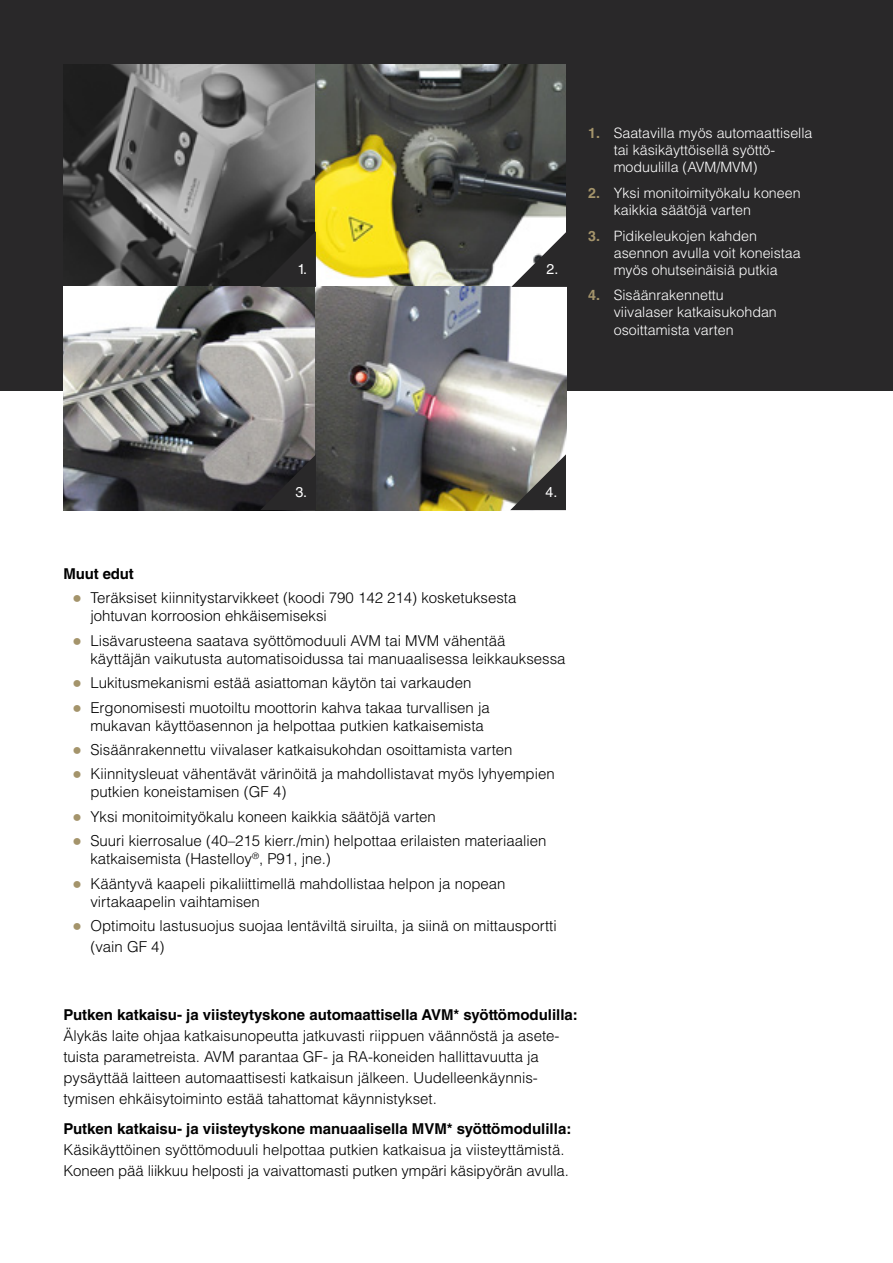
<style>
.page{position:relative;width:893px;height:1263px;background:#fff}
.page>*{position:absolute;margin:0;border:0;box-sizing:border-box;transform-origin:0 0}
.t1{font:300 15px/18px "Helvetica LT Std";color:#000}
.t2{font:700 15px "Helvetica LT Std";color:#000}
.t3{font:300 14.25px/17.1px "Helvetica LT Std";color:#fff}
.t4{font:14.25px "Helvetica LT Std";color:#fff}
.s1{font-weight:700;color:#a4946b}
.s2{font-weight:700;font-size:21px;color:#a4946b}
</style>
<div class="page">
<div style="left:0;top:0;width:893px;height:391px;background:#292829"></div>
<img style="left:64px;top:64px;width:503px;height:446px">
<svg style="left:260px;top:231px;width:56px;height:56px"></svg>
<svg style="left:511px;top:231px;width:56px;height:56px"></svg>
<svg style="left:510px;top:454px;width:56px;height:56px;background:#5f5e5b"></svg>
<svg style="left:260px;top:454px;width:56px;height:56px;background:#353436"></svg>
<p class="t4" style="left:297px;top:260px;width:11px">1.</p>
<p class="t4" style="left:546px;top:260px;width:13px">2.</p>
<p class="t3" style="left:614px;top:124px;width:200px;text-indent:-26px"><span class="s1">1.</span> Saatavilla myös automaattisella tai käsikäyttöisellä syöttö&shy;moduulilla (AVM/MVM)</p>
<p class="t3" style="left:614px;top:184px;width:188px;text-indent:-26px"><span class="s1">2.</span> Yksi monitoimityökalu koneen kaikkia säätöjä varten</p>
<p class="t3" style="left:614px;top:227px;width:188px;text-indent:-26px"><span class="s1">3.</span> Pidikeleukojen kahden asennon avulla voit koneistaa myös ohutseinäisiä putkia</p>
<p class="t3" style="left:614px;top:287px;width:165px;text-indent:-26px"><span class="s1">4.</span> Sisäänrakennettu viivalaser katkaisukohdan osoittamista varten</p>
<p class="t4" style="left:295px;top:484px;width:13px">3.</p>
<p class="t4" style="left:545px;top:484px;width:13px">4.</p>
<p class="t2" style="left:63px;top:565px;width:72px">Muut edut</p>
<p class="t1" style="left:90px;top:589px;width:427px;text-indent:-17px"><span class="s2">•</span> Teräksiset kiinnitystarvikkeet (koodi 790 142 214) kosketuksesta johtuvan korroosion ehkäisemiseksi</p>
<p class="t1" style="left:90px;top:631px;width:477px;text-indent:-17px"><span class="s2">•</span> Lisävarusteena saatava syöttömoduuli AVM tai MVM vähentää käyttäjän vaikutusta automatisoidussa tai manuaalisessa leikkauksessa</p>
<p class="t1" style="left:73px;top:674px;width:399px"><span class="s2">•</span> Lukitusmekanismi estää asiattoman käytön tai varkauden</p>
<p class="t1" style="left:90px;top:698px;width:401px;text-indent:-17px"><span class="s2">•</span> Ergonomisesti muotoiltu moottorin kahva takaa turvallisen ja mukavan käyttöasennon ja helpottaa putkien katkaisemista</p>
<p class="t1" style="left:73px;top:740px;width:441px"><span class="s2">•</span> Sisäänrakennettu viivalaser katkaisukohdan osoittamista varten</p>
<p class="t1" style="left:90px;top:765px;width:466px;text-indent:-17px"><span class="s2">•</span> Kiinnitysleuat vähentävät värinöitä ja mahdollistavat myös lyhyempien putkien koneistamisen (GF 4)</p>
<p class="t1" style="left:73px;top:807px;width:364px"><span class="s2">•</span> Yksi monitoimityökalu koneen kaikkia säätöjä varten</p>
<p class="t1" style="left:90px;top:832px;width:457px;text-indent:-17px"><span class="s2">•</span> Suuri kierrosalue (40–215 kierr./min) helpottaa erilaisten materiaalien katkaisemista (Hastelloy<sup>®</sup>, P91, jne.)</p>
<p class="t1" style="left:90px;top:874px;width:417px;text-indent:-17px"><span class="s2">•</span> Kääntyvä kaapeli pikaliittimellä mahdollistaa helpon ja nopean virtakaapelin vaihtamisen</p>
<p class="t1" style="left:90px;top:915px;width:468px;line-height:21px;text-indent:-17px"><span class="s2">•</span> Optimoitu lastusuojus suojaa lentäviltä siruilta, ja siinä on mittausportti (vain GF 4)</p>
<p class="t2" style="left:63px;top:1006px;width:516px">Putken katkaisu- ja viisteytyskone automaattisella AVM* syöttömodulilla:</p>
<p class="t1" style="left:63px;top:1025px;width:498px;line-height:21px">Älykäs laite ohjaa katkaisunopeutta jatkuvasti riippuen väännöstä ja asete&shy;tuista parametreista. AVM parantaa GF- ja RA-koneiden hallittavuutta ja pysäyttää laitteen automaattisesti katkaisun jälkeen. Uudelleenkäynnis&shy;tymisen ehkäisytoiminto estää tahattomat käynnistykset.</p>
<p class="t2" style="left:63px;top:1119px;width:509px">Putken katkaisu- ja viisteytyskone manuaalisella MVM* syöttömodulilla:</p>
<p class="t1" style="left:63px;top:1139px;width:507px;line-height:21px">Käsikäyttöinen syöttömoduuli helpottaa putkien katkaisua ja viisteyttämistä.<br>Koneen pää liikkuu helposti ja vaivattomasti putken ympäri käsipyörän avulla.</p>
</div>
